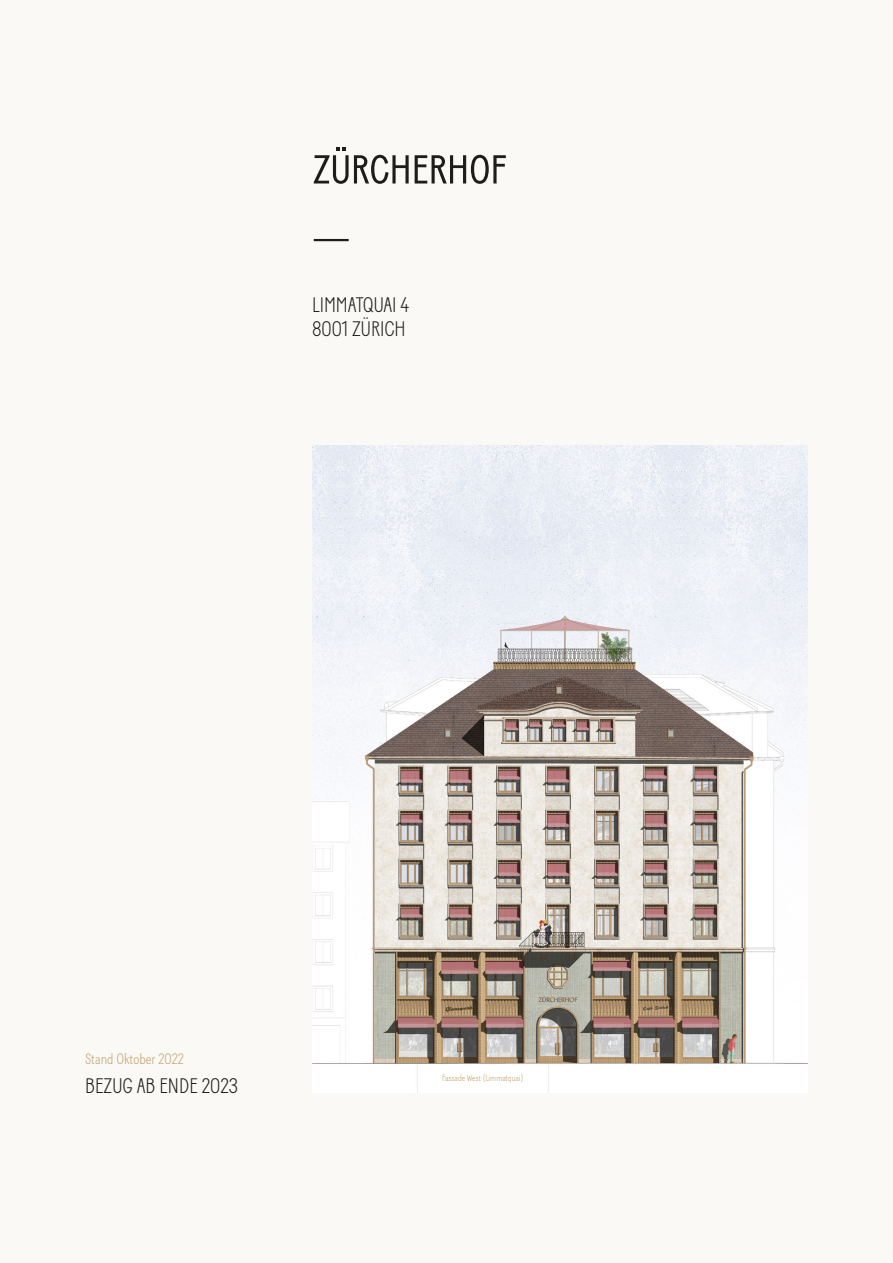
<style>
.page{position:relative;width:893px;height:1263px;background:#faf9f6}
.page>*{position:absolute;margin:0;border:0;box-sizing:border-box;transform-origin:0 0}
.t1{font:300 21px/24px "Baton";color:#1d1d1b}
.t2{font:300 15px "Baton";color:#c4a370}
.t3{font:300 9px "Baton";color:#c4a370}
</style>
<div class="page">
<img style="left:313px;top:445px;width:495px;height:648px">
<div style="left:363px;top:1064px;width:49px;height:21px;background:#fff"></div>
<hr style="left:314px;top:239px;width:35px;height:2px;background:#1d1d1b">
<svg style="left:314px;top:148px;width:192px;height:36px"></svg>
<p class="t1" style="left:312px;top:292px;width:98px">LIMMATQUAI 4<br>8001 ZÜRICH</p>
<p class="t2" style="left:85px;top:1050px;width:100px">Stand Oktober 2022</p>
<p class="t1" style="left:85px;top:1073px;width:155px">BEZUG AB ENDE 2023</p>
<p class="t3" style="left:442px;top:1073px;width:83px">Fassade West (Limmatquai)</p>
</div>
